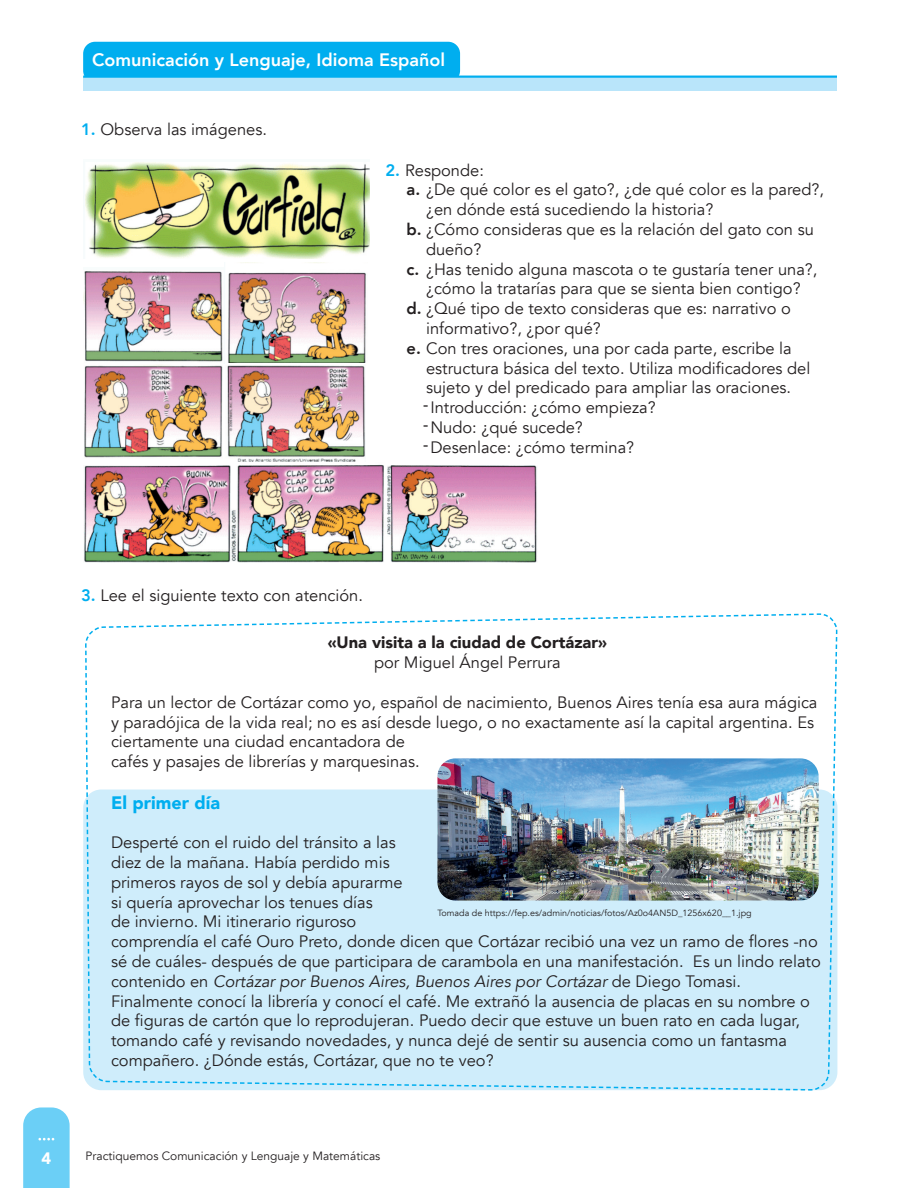
<style>
.page{position:relative;width:918px;height:1188px;background:#fff}
.page>*{position:absolute;margin:0;border:0;box-sizing:border-box;transform-origin:0 0}
.t1{font:800 18px "Avenir";color:#fff}
.Parrafo_texto{font:900 18px "Avenir";color:#00aeef}
.Parrafo_texto-2{font:16.5px/19.8px "Avenir";color:#231f20}
.Subindice_General{font:16.5px/19.8px "Avenir";color:#231f20}
.BOLICHES_generales{font:16.5px "Avenir";color:#231f20}
.Parrafo_texto-3{font:900 16.5px "Avenir";color:#231f20}
.t2{font:900 16.5px "Avenir";color:#fff}
.t3{font:12px "Avenir";color:#231f20}
.Parrafo_texto-4{font:9px "Avenir";color:#231f20}
.s1{font-weight:800;color:#00aeef}
.s2{font-weight:800}
.s3{font-style:italic}
</style>
<div class="page">
<div style="left:84px;top:43px;width:375px;height:38px;background:#00aeef;border-radius:11px"></div>
<div style="left:83px;top:42px;width:377px;height:41px;border:2px solid #00aeef;border-radius:11px"></div>
<div style="left:83px;top:77px;width:754px;height:13px;background:#b9e5fa"></div>
<hr style="left:83px;top:76px;width:754px;height:2px;background:#00aeef">
<svg style="left:23px;top:1107px;width:47px;height:81px"></svg>
<img style="left:83px;top:162px;width:287px;height:97px">
<img style="left:83px;top:271px;width:140px;height:91px">
<img style="left:228px;top:272px;width:138px;height:90px">
<img style="left:84px;top:364px;width:282px;height:98px">
<img style="left:84px;top:464px;width:453px;height:98px">
<svg style="left:84px;top:613px;width:754px;height:478px"></svg>
<p class="t1" style="left:92px;top:45px;width:354px">Comunicación y Lenguaje, Idioma Español</p>
<p class="Parrafo_texto-2" style="left:81px;top:120px;width:188px"><span class="s1">1.</span> Observa las imágenes.</p>
<p class="Parrafo_texto-2" style="left:386px;top:160px;width:100px"><span class="s1">2.</span> Responde:</p>
<p class="Subindice_General" style="left:426px;top:180px;width:399px;text-indent:-20px"><span class="s2">a.</span> ¿De qué color es el gato?, ¿de qué color es la pared?, ¿en dónde está sucediendo la historia?</p>
<p class="Subindice_General" style="left:426px;top:220px;width:389px;text-indent:-20px"><span class="s2">b.</span> ¿Cómo consideras que es la relación del gato con su dueño?</p>
<p class="Subindice_General" style="left:407px;top:259px;width:412px;text-align:center"><span class="s2">c.</span> ¿Has tenido alguna mascota o te gustaría tener una?, ¿cómo la tratarías para que se sienta bien contigo?</p>
<p class="Subindice_General" style="left:426px;top:299px;width:366px;text-indent:-20px"><span class="s2">d.</span> ¿Qué tipo de texto consideras que es: narrativo o informativo?, ¿por qué?</p>
<p class="Subindice_General" style="left:426px;top:339px;width:386px;text-indent:-20px"><span class="s2">e.</span> Con tres oraciones, una por cada parte, escribe la estructura básica del texto. Utiliza modificadores del sujeto y del predicado para ampliar las oraciones.</p>
<p class="BOLICHES_generales" style="left:423px;top:398px;width:234px"><sup>-</sup>Introducción: ¿cómo empieza?</p>
<p class="BOLICHES_generales" style="left:423px;top:418px;width:161px"><sup>-</sup>Nudo: ¿qué sucede?</p>
<p class="BOLICHES_generales" style="left:423px;top:437px;width:213px"><sup>-</sup>Desenlace: ¿cómo termina?</p>
<p class="Parrafo_texto-2" style="left:81px;top:586px;width:283px"><span class="s1">3.</span> Lee el siguiente texto con atención.</p>
<p class="Parrafo_texto-3" style="left:328px;top:629px;width:281px">«Una visita a la ciudad de Cortázar»</p>
<p class="Parrafo_texto-2" style="left:374px;top:653px;width:188px">por Miguel Ángel Perrura</p>
<p class="Parrafo_texto-2" style="left:111px;top:693px;width:708px">Para un lector de Cortázar como yo, español de nacimiento, Buenos Aires tenía esa aura mágica y paradójica de la vida real; no es así desde luego, o no exactamente así la capital argentina. Es ciertamente una ciudad encantadora de<br>cafés y pasajes de librerías y marquesinas.</p>
<p class="Parrafo_texto" style="left:111px;top:787px;width:111px">El primer día</p>
<p class="Parrafo_texto-2" style="left:111px;top:833px;width:711px">Desperté con el ruido del tránsito a las<br>diez de la mañana. Había perdido mis<br>primeros rayos de sol y debía apurarme<br>si quería aprovechar los tenues días<br>de invierno. Mi itinerario riguroso<br>comprendía el café Ouro Preto, donde dicen que Cortázar recibió una vez un ramo de flores -no sé de cuáles- después de que participara de carambola en una manifestación. Es un lindo relato contenido en <span class="s3">Cortázar por Buenos Aires, Buenos Aires por Cortázar</span> de Diego Tomasi.</p>
<p class="Parrafo_texto-2" style="left:111px;top:991px;width:700px">Finalmente conocí la librería y conocí el café. Me extrañó la ausencia de placas en su nombre o de figuras de cartón que lo reprodujeran. Puedo decir que estuve un buen rato en cada lugar, tomando café y revisando novedades, y nunca dejé de sentir su ausencia como un fantasma compañero. ¿Dónde estás, Cortázar, que no te veo?</p>
<p class="Parrafo_texto-4" style="left:437px;top:907px;width:316px">Tomada de https://fep.es/admin/noticias/fotos/Az0o4AN5D_1256x620__1.jpg</p>
<p class="t2" style="left:42px;top:1144px;width:11px">4</p>
<p class="t3" style="left:86px;top:1149px;width:296px">Practiquemos Comunicación y Lenguaje y Matemáticas</p>
</div>
